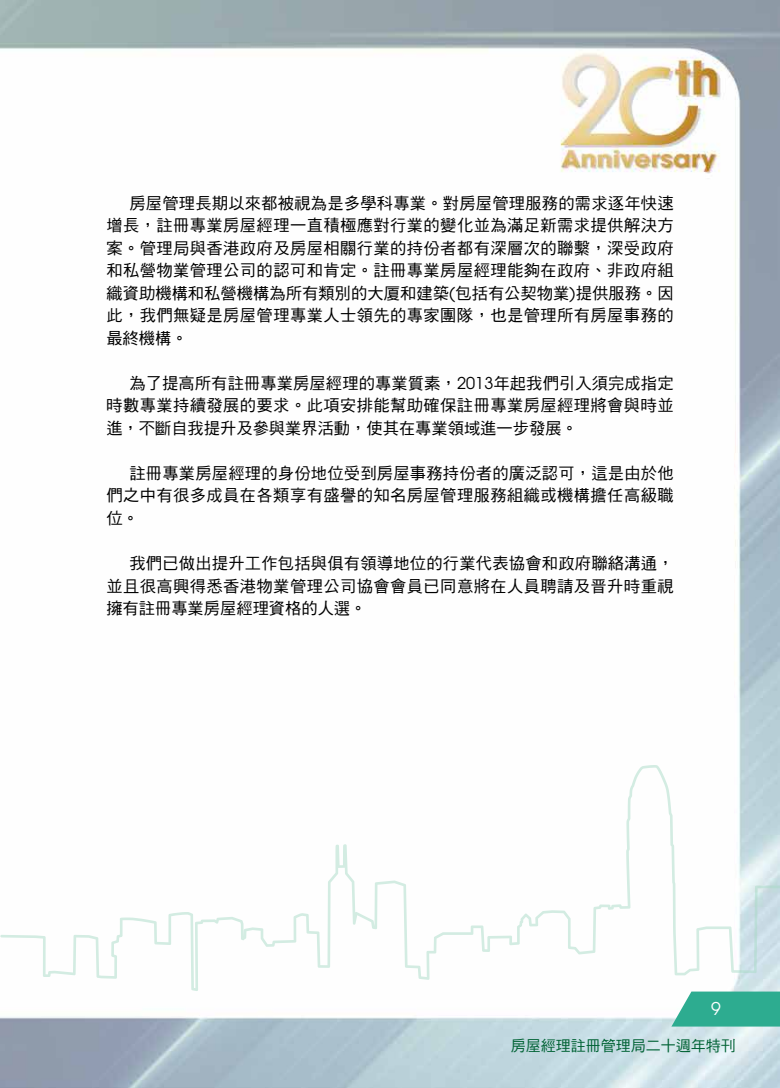
<style>
.page{position:relative;width:780px;height:1088px;background:#fff}
.page>*{position:absolute;margin:0;border:0;box-sizing:border-box;transform-origin:0 0}
.t1{font:17.5px "Avant Garde";color:#fff}
.t2{font:16.25px/22.5px "DF Hei HK W5";letter-spacing:.025em;color:#000;text-align:justify}
.t3{font:15px "DF Hei HK W5";color:#006234}
.s1{font-family:"DF Hei HK W7"}
.s2{font-family:"Avant Garde"}
</style>
<div class="page">
<img style="left:0;top:0;width:780px;height:1088px">
<svg style="left:671px;top:991px;width:109px;height:35px;background:#43b49b"></svg>
<svg style="left:0;top:765px;width:780px;height:226px"></svg>
<p class="t2" style="left:106px;top:192px;width:568px;text-indent:23px">房屋管理長期以來都被視為是多學科專業<span class="s1">。</span>對房屋管理服務的需求逐年快速增長<span class="s1">，</span>註冊專業房屋經理一直積極應對行業的變化並為滿足新需求提供解決方案<span class="s1">。</span>管理局與香港政府及房屋相關行業的持份者都有深層次的聯繫<span class="s1">，</span>深受政府和私營物業管理公司的認可和肯定<span class="s1">。</span>註冊專業房屋經理能夠在政府<span class="s1">、</span>非政府組織資助機構和私營機構為所有類別的大厦和建築<span class="s2">(</span>包括有公契物業<span class="s2">)</span>提供服務<span class="s1">。</span>因此<span class="s1">，</span>我們無疑是房屋管理專業人士領先的專家團隊<span class="s1">，</span>也是管理所有房屋事務的最終機構<span class="s1">。</span></p>
<p class="t2" style="left:106px;top:372px;width:568px;text-indent:23px">為了提高所有註冊專業房屋經理的專業質素<span class="s1">，</span><span class="s2">2013</span>年起我們引入須完成指定時數專業持續發展的要求<span class="s1">。</span>此項安排能幫助確保註冊專業房屋經理將會與時並進<span class="s1">，</span>不斷自我提升及參與業界活動<span class="s1">，</span>使其在專業領域進一步發展<span class="s1">。</span></p>
<p class="t2" style="left:106px;top:462px;width:568px;text-indent:23px">註冊專業房屋經理的身份地位受到房屋事務持份者的廣泛認可<span class="s1">，</span>這是由於他們之中有很多成員在各類享有盛譽的知名房屋管理服務組織或機構擔任高級職位<span class="s1">。</span></p>
<p class="t2" style="left:106px;top:552px;width:569px;text-indent:23px">我們已做出提升工作包括與俱有領導地位的行業代表協會和政府聯絡溝通<span class="s1">，</span>並且很高興得悉香港物業管理公司協會會員已同意將在人員聘請及晋升時重視擁有註冊專業房屋經理資格的人選<span class="s1">。</span></p>
<p class="t1" style="left:711px;top:998px;width:11px">9</p>
<p class="t3" style="left:511px;top:1037px;width:227px">房屋經理註冊管理局二十週年特刊</p>
</div>
